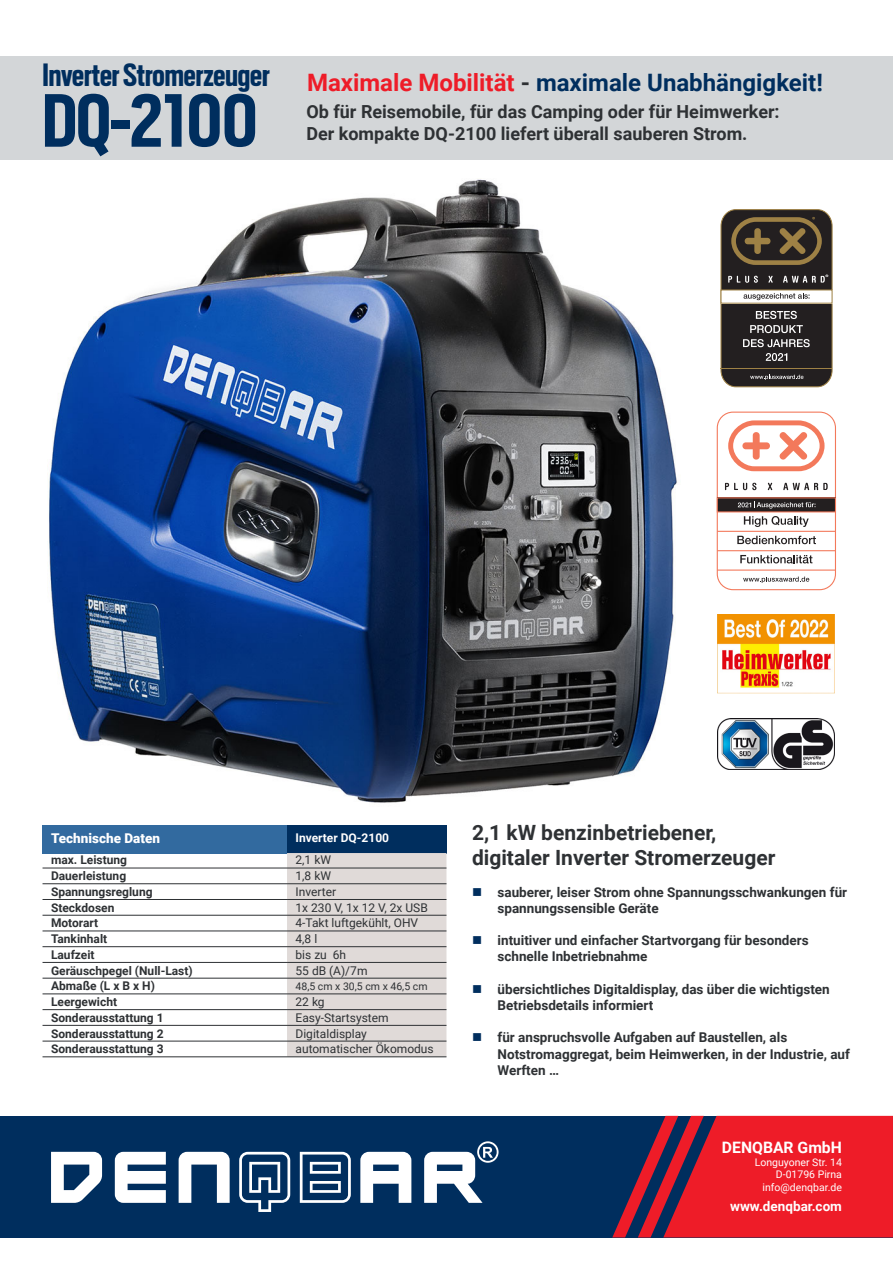
<style>
.page{position:relative;width:893px;height:1263px;background:#fff}
.page>*{position:absolute;margin:0;border:0;box-sizing:border-box;transform-origin:0 0}
.t1{font:700 84px "Scout Cond";color:#002e5e}
.t2{font:700 36px "Scout Cond";color:#002e5e}
.t3{font:700 24px "Roboto";color:#002e5e}
.t4{font:700 21px/25.2px "Roboto";color:#2e3134}
.t5{font:700 18px "Roboto";color:#2e3134}
.t6{font:700 15.75px "Roboto";color:#fff}
.t7{font:700 13.5px/16.2px "Roboto";color:#2e3134}
.t8{font:700 13.5px "Roboto";color:#fff}
.t9{font:900 13.5px "Roboto";color:#fff}
.t10{font:700 12px "Roboto";color:#2e3134}
.t11{font:12px "Roboto";color:#2e3134}
.t12{font:700 12px "Roboto";color:#fff}
.t13{font:10.5px/12.6px "Roboto";color:#fff;text-align:right}
.t14{font:10.5px "Roboto";color:#2e3134}
.s1{color:#ee1c28}
.s2{color:#2e3134}
</style>
<div class="page">
<div style="left:0;top:56px;width:893px;height:104px;background:#d3d6d8"></div>
<div style="left:0;top:1116px;width:893px;height:121px;background:#002e5e"></div>
<svg style="left:612px;top:1116px;width:281px;height:121px"></svg>
<svg style="left:424px;top:1141px;width:75px;height:62px"></svg>
<svg style="left:360px;top:1152px;width:51px;height:51px"></svg>
<svg style="left:239px;top:1152px;width:51px;height:60px"></svg>
<svg style="left:300px;top:1152px;width:51px;height:51px"></svg>
<svg style="left:179px;top:1152px;width:51px;height:51px"></svg>
<svg style="left:115px;top:1152px;width:51px;height:51px"></svg>
<svg style="left:51px;top:1152px;width:51px;height:51px"></svg>
<img style="left:48px;top:179px;width:629px;height:624px">
<div style="left:43px;top:825px;width:244px;height:28px;background:#326a9f"></div>
<div style="left:287px;top:825px;width:159px;height:28px;background:#002e5e"></div>
<div style="left:287px;top:853px;width:159px;height:203px;background:#e0dad8"></div>
<hr style="left:43px;top:868px;width:244px;height:1px;background:#2e3134">
<hr style="left:287px;top:868px;width:159px;height:1px;background:#2e3134">
<hr style="left:43px;top:883px;width:244px;height:1px;background:#2e3134">
<hr style="left:287px;top:883px;width:159px;height:1px;background:#2e3134">
<hr style="left:43px;top:899px;width:244px;height:1px;background:#2e3134">
<hr style="left:287px;top:899px;width:159px;height:1px;background:#2e3134">
<hr style="left:43px;top:915px;width:244px;height:1px;background:#2e3134">
<hr style="left:287px;top:915px;width:159px;height:1px;background:#2e3134">
<hr style="left:43px;top:930px;width:244px;height:1px;background:#2e3134">
<hr style="left:287px;top:930px;width:159px;height:1px;background:#2e3134">
<hr style="left:43px;top:946px;width:244px;height:1px;background:#2e3134">
<hr style="left:287px;top:946px;width:159px;height:1px;background:#2e3134">
<hr style="left:43px;top:962px;width:244px;height:1px;background:#2e3134">
<hr style="left:287px;top:962px;width:159px;height:1px;background:#2e3134">
<hr style="left:43px;top:978px;width:244px;height:1px;background:#2e3134">
<hr style="left:287px;top:978px;width:159px;height:1px;background:#2e3134">
<hr style="left:43px;top:993px;width:244px;height:1px;background:#2e3134">
<hr style="left:287px;top:993px;width:159px;height:1px;background:#2e3134">
<hr style="left:43px;top:1009px;width:244px;height:1px;background:#2e3134">
<hr style="left:287px;top:1009px;width:159px;height:1px;background:#2e3134">
<hr style="left:43px;top:1025px;width:244px;height:1px;background:#2e3134">
<hr style="left:287px;top:1025px;width:159px;height:1px;background:#2e3134">
<hr style="left:43px;top:1041px;width:244px;height:1px;background:#2e3134">
<hr style="left:287px;top:1041px;width:159px;height:1px;background:#2e3134">
<hr style="left:43px;top:1056px;width:244px;height:1px;background:#2e3134">
<hr style="left:287px;top:1056px;width:159px;height:1px;background:#2e3134">
<div style="left:717px;top:412px;width:119px;height:178px;border:1px solid #f3795b;border-radius:16px"></div>
<svg style="left:725px;top:483px;width:31px;height:7px"></svg>
<svg style="left:768px;top:483px;width:4px;height:7px"></svg>
<svg style="left:783px;top:483px;width:45px;height:7px"></svg>
<svg style="left:728px;top:420px;width:96px;height:51px"></svg>
<hr style="left:717px;top:531px;width:118px;height:1px;background:#f3795b">
<hr style="left:717px;top:550px;width:118px;height:1px;background:#f3795b">
<hr style="left:717px;top:569px;width:118px;height:2px;background:#f3795b">
<svg style="left:743px;top:577px;width:66px;height:6px"></svg>
<svg style="left:744px;top:516px;width:65px;height:11px"></svg>
<svg style="left:737px;top:536px;width:79px;height:8px"></svg>
<svg style="left:740px;top:555px;width:72px;height:8px"></svg>
<div style="left:717px;top:498px;width:118px;height:14px;background:#231f20"></div>
<svg style="left:738px;top:501px;width:77px;height:8px"></svg>
<svg style="left:720px;top:209px;width:113px;height:178px"></svg>
<img style="left:718px;top:719px;width:117px;height:50px">
<img style="left:718px;top:614px;width:117px;height:80px">
<p class="t2" style="left:43px;top:52px;width:229px">Inverter Stromerzeuger</p>
<p class="t1" style="left:43px;top:66px;width:217px">DQ-2100</p>
<p class="t3" style="left:307px;top:66px;width:517px"><span class="s1">Maximale Mobilität</span> <span class="s2">-</span> maximale Unabhängigkeit!</p>
<p class="t5" style="left:306px;top:99px;width:475px">Ob für Reisemobile, für das Camping oder für Heimwerker:</p>
<p class="t5" style="left:306px;top:121px;width:443px">Der kompakte DQ-2100 liefert überall sauberen Strom.</p>
<p class="t9" style="left:51px;top:829px;width:110px">Technische Daten</p>
<p class="t12" style="left:296px;top:829px;width:95px">Inverter DQ-2100</p>
<p class="t10" style="left:51px;top:852px;width:78px">max. Leistung</p>
<p class="t11" style="left:296px;top:852px;width:37px">2,1 kW</p>
<p class="t10" style="left:51px;top:867px;width:77px">Dauerleistung</p>
<p class="t11" style="left:296px;top:867px;width:37px">1,8 kW</p>
<p class="t10" style="left:51px;top:883px;width:103px">Spannungsreglung</p>
<p class="t11" style="left:296px;top:883px;width:42px">Inverter</p>
<p class="t10" style="left:51px;top:899px;width:65px">Steckdosen</p>
<p class="t11" style="left:296px;top:899px;width:134px">1x 230 V, 1x 12 V, 2x USB</p>
<p class="t10" style="left:51px;top:915px;width:49px">Motorart</p>
<p class="t11" style="left:296px;top:915px;width:124px">4-Takt luftgekühlt, OHV</p>
<p class="t10" style="left:51px;top:930px;width:58px">Tankinhalt</p>
<p class="t11" style="left:296px;top:930px;width:23px">4,8 l</p>
<p class="t10" style="left:51px;top:946px;width:45px">Laufzeit</p>
<p class="t11" style="left:296px;top:946px;width:52px">bis zu 6h</p>
<p class="t10" style="left:51px;top:962px;width:143px">Geräuschpegel (Null-Last)</p>
<p class="t11" style="left:296px;top:962px;width:73px">55 dB (A)/7m</p>
<p class="t10" style="left:51px;top:977px;width:105px">Abmaße (L x B x H)</p>
<p class="t14" style="left:296px;top:979px;width:133px">48,5 cm x 30,5 cm x 46,5 cm</p>
<p class="t10" style="left:51px;top:993px;width:68px">Leergewicht</p>
<p class="t11" style="left:296px;top:993px;width:31px">22 kg</p>
<p class="t10" style="left:51px;top:1009px;width:114px">Sonderausstattung 1</p>
<p class="t11" style="left:296px;top:1009px;width:95px">Easy-Startsystem</p>
<p class="t10" style="left:51px;top:1025px;width:114px">Sonderausstattung 2</p>
<p class="t11" style="left:296px;top:1025px;width:73px">Digitaldisplay</p>
<p class="t10" style="left:51px;top:1040px;width:114px">Sonderausstattung 3</p>
<p class="t11" style="left:296px;top:1040px;width:140px">automatischer Ökomodus</p>
<p class="t4" style="left:472px;top:819px;width:305px">2,1 kW benzinbetriebener, digitaler Inverter Stromerzeuger</p>
<p class="t7" style="left:497px;top:883px;width:351px">sauberer, leiser Strom ohne Spannungsschwankungen für spannungssensible Geräte</p>
<p class="t7" style="left:497px;top:932px;width:313px">intuitiver und einfacher Startvorgang für besonders schnelle Inbetriebnahme</p>
<p class="t7" style="left:497px;top:980px;width:334px">übersichtliches Digitaldisplay, das über die wichtigsten<br>Betriebsdetails informiert</p>
<p class="t7" style="left:497px;top:1029px;width:354px">für anspruchsvolle Aufgaben auf Baustellen, als<br>Notstromaggregat, beim Heimwerken, in der Industrie, auf<br>Werften …</p>
<p class="t6" style="left:722px;top:1136px;width:122px">DENQBAR GmbH</p>
<p class="t13" style="left:755px;top:1155px;width:89px">Longuyoner Str. 14<br>D-01796 Pirna info@denqbar.de</p>
<p class="t8" style="left:730px;top:1197px;width:113px">www.denqbar.com</p>
</div>
